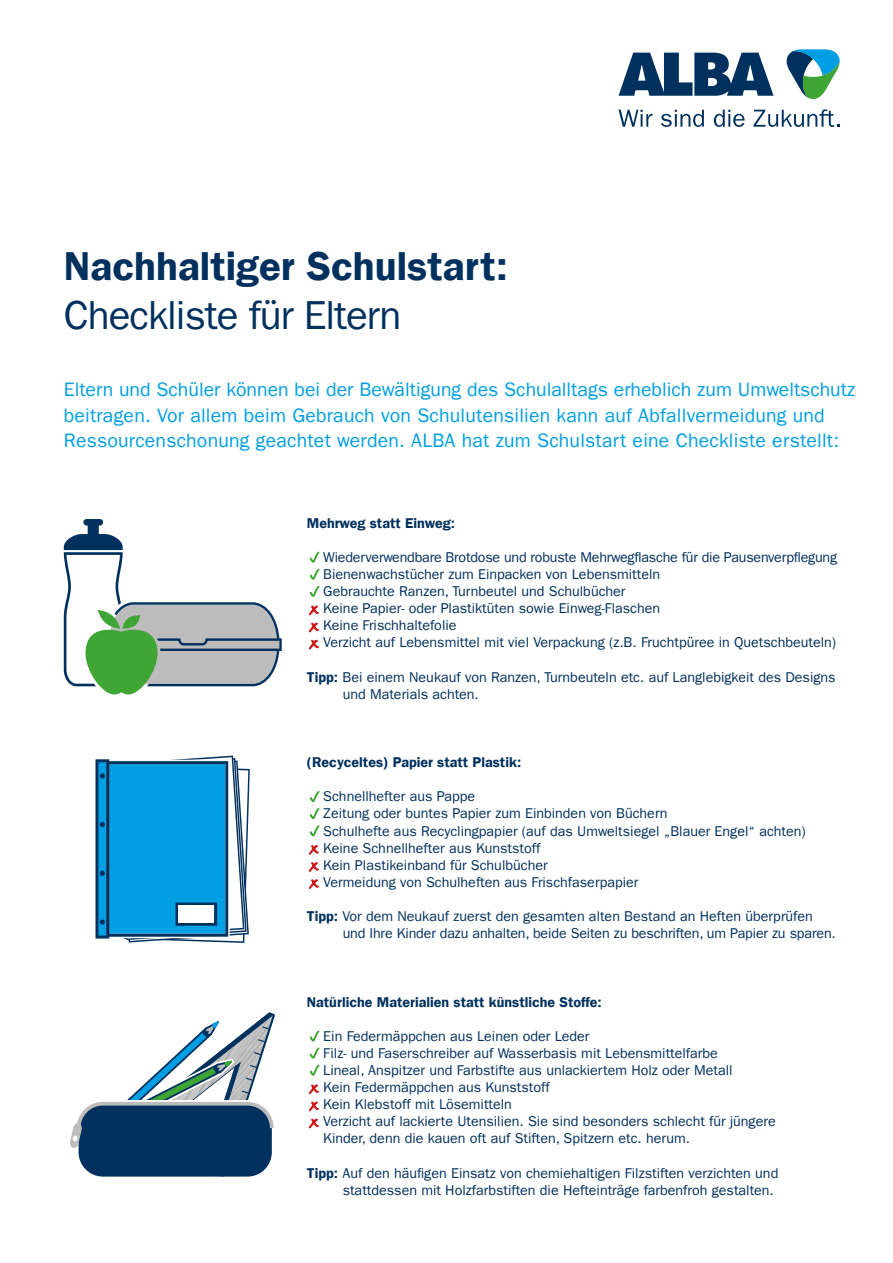
<style>
.page{position:relative;width:893px;height:1263px;background:#fff}
.page>*{position:absolute;margin:0;border:0;box-sizing:border-box;transform-origin:0 0}
.t1{font:600 40.5px "Franklin Gothic LT";color:#00305d}
.t2{font:40.5px "Franklin Gothic LT";letter-spacing:-.025em;color:#00305d}
.t3{font:19.5px/25.5px "Franklin Gothic LT";letter-spacing:.01em;color:#009fe3}
.t4{font:14.25px/17.1px "Franklin Gothic LT";color:#00305d}
.t5{font:600 14.25px "Franklin Gothic LT";color:#00305d}
.s1{font-family:"Bradley Hand ITCTT";font-weight:700;font-size:16.5px;color:#cd171a}
.s2{font-weight:600}
</style>
<div class="page">
<svg style="left:786px;top:49px;width:54px;height:50px"></svg>
<svg style="left:618px;top:110px;width:35px;height:17px"></svg>
<svg style="left:661px;top:110px;width:43px;height:17px"></svg>
<svg style="left:714px;top:110px;width:31px;height:17px"></svg>
<svg style="left:754px;top:109px;width:86px;height:18px"></svg>
<svg style="left:618px;top:53px;width:156px;height:43px"></svg>
<svg style="left:309px;top:605px;width:10px;height:45px"></svg>
<svg style="left:309px;top:845px;width:10px;height:10px"></svg>
<svg style="left:309px;top:862px;width:10px;height:10px"></svg>
<svg style="left:309px;top:879px;width:10px;height:10px"></svg>
<svg style="left:309px;top:1084px;width:10px;height:45px"></svg>
<svg style="left:70px;top:1012px;width:205px;height:165px"></svg>
<svg style="left:64px;top:519px;width:218px;height:175px"></svg>
<svg style="left:96px;top:756px;width:154px;height:187px;background:#279fd6"></svg>
<div style="left:178px;top:906px;width:36px;height:17px;background:#fff"></div>
<svg style="left:310px;top:551px;width:9px;height:29px"></svg>
<svg style="left:310px;top:586px;width:9px;height:11px"></svg>
<svg style="left:310px;top:791px;width:9px;height:11px"></svg>
<svg style="left:310px;top:808px;width:9px;height:11px"></svg>
<svg style="left:310px;top:825px;width:9px;height:12px"></svg>
<svg style="left:310px;top:1030px;width:9px;height:46px"></svg>
<h1 class="t1" style="left:64px;top:243px;width:446px">Nachhaltiger Schulstart:</h1>
<h1 class="t2" style="left:64px;top:292px;width:339px">Checkliste für Eltern</h1>
<p class="t3" style="left:64px;top:377px;width:793px">Eltern und Schüler können bei der Bewältigung des Schulalltags erheblich zum Umweltschutz beitragen. Vor allem beim Gebrauch von Schulutensilien kann auf Abfallvermeidung und<br>Ressourcenschonung geachtet werden. ALBA hat zum Schulstart eine Checkliste erstellt:</p>
<p class="t5" style="left:307px;top:514px;width:150px">Mehrweg statt Einweg:</p>
<p class="t4" style="left:323px;top:549px;width:515px">Wiederverwendbare Brotdose und robuste Mehrwegflasche für die Pausenverpflegung</p>
<p class="t4" style="left:323px;top:566px;width:338px">Bienenwachstücher zum Einpacken von Lebensmitteln</p>
<p class="t4" style="left:323px;top:583px;width:304px">Gebrauchte Ranzen, Turnbeutel und Schulbücher</p>
<p class="t4" style="left:310px;top:600px;width:351px"><span class="s1">x</span> Keine Papier- oder Plastiktüten sowie Einweg-Flaschen</p>
<p class="t4" style="left:310px;top:617px;width:148px"><span class="s1">x</span> Keine Frischhaltefolie</p>
<p class="t4" style="left:310px;top:634px;width:527px"><span class="s1">x</span> Verzicht auf Lebensmittel mit viel Verpackung (z.B. Fruchtpüree in Quetschbeuteln)</p>
<p class="t4" style="left:343px;top:668px;width:494px;text-indent:-36px"><span class="s2">Tipp:</span> Bei einem Neukauf von Ranzen, Turnbeuteln etc. auf Langlebigkeit des Designs und Materials achten.</p>
<p class="t5" style="left:307px;top:754px;width:216px">(Recyceltes) Papier statt Plastik:</p>
<p class="t4" style="left:323px;top:788px;width:153px">Schnellhefter aus Pappe</p>
<p class="t4" style="left:323px;top:805px;width:346px">Zeitung oder buntes Papier zum Einbinden von Büchern</p>
<p class="t4" style="left:323px;top:822px;width:484px">Schulhefte aus Recyclingpapier (auf das Umweltsiegel „Blauer Engel“ achten)</p>
<p class="t4" style="left:310px;top:839px;width:231px"><span class="s1">x</span> Keine Schnellhefter aus Kunststoff</p>
<p class="t4" style="left:310px;top:856px;width:239px"><span class="s1">x</span> Kein Plastikeinband für Schulbücher</p>
<p class="t4" style="left:310px;top:873px;width:330px"><span class="s1">x</span> Vermeidung von Schulheften aus Frischfaserpapier</p>
<p class="t4" style="left:343px;top:908px;width:495px;text-indent:-36px"><span class="s2">Tipp:</span> Vor dem Neukauf zuerst den gesamten alten Bestand an Heften überprüfen und Ihre Kinder dazu anhalten, beide Seiten zu beschriften, um Papier zu sparen.</p>
<p class="t5" style="left:307px;top:993px;width:296px">Natürliche Materialien statt künstliche Stoffe:</p>
<p class="t4" style="left:323px;top:1027px;width:268px">Ein Federmäppchen aus Leinen oder Leder</p>
<p class="t4" style="left:323px;top:1044px;width:396px">Filz- und Faserschreiber auf Wasserbasis mit Lebensmittelfarbe</p>
<p class="t4" style="left:323px;top:1062px;width:411px">Lineal, Anspitzer und Farbstifte aus unlackiertem Holz oder Metall</p>
<p class="t4" style="left:310px;top:1079px;width:241px"><span class="s1">x</span> Kein Federmäppchen aus Kunststoff</p>
<p class="t4" style="left:310px;top:1096px;width:203px"><span class="s1">x</span> Kein Klebstoff mit Lösemitteln</p>
<p class="t4" style="left:310px;top:1113px;width:467px"><span class="s1">x</span> Verzicht auf lackierte Utensilien. Sie sind besonders schlecht für jüngere</p>
<p class="t4" style="left:323px;top:1130px;width:368px">Kinder, denn die kauen oft auf Stiften, Spitzern etc. herum.</p>
<p class="t4" style="left:343px;top:1164px;width:437px;text-indent:-36px"><span class="s2">Tipp:</span> Auf den häufigen Einsatz von chemiehaltigen Filzstiften verzichten und stattdessen mit Holzfarbstiften die Hefteinträge farbenfroh gestalten.</p>
</div>
